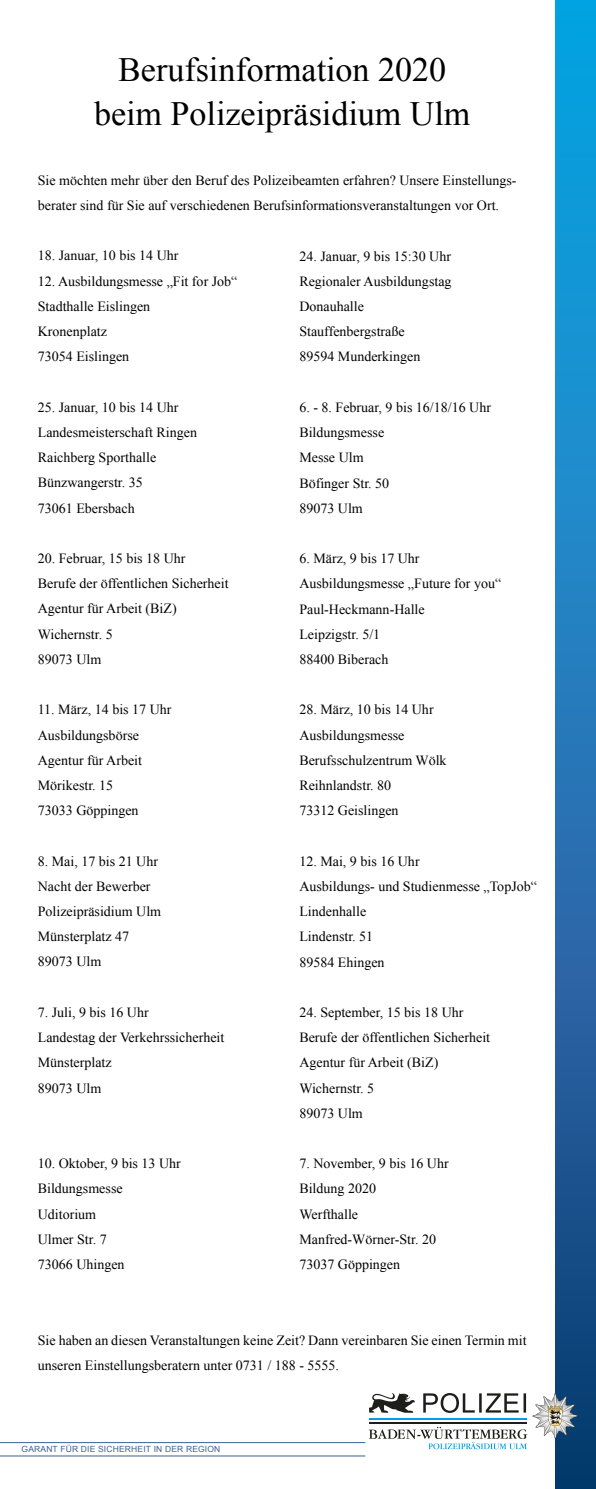
<style>
.page{position:relative;width:596px;height:1489px;background:#fff}
.page>*{position:absolute;margin:0;border:0;box-sizing:border-box;transform-origin:0 0}
.t1{font:34px/44.2px "Times New Roman";color:#000;text-align:center}
.t2{font:14px/25.2px "Times New Roman";color:#000}
.t3{font:8.5px "Arial";letter-spacing:.02em;color:#3e6095}
</style>
<div class="page">
<div style="left:555px;top:0;width:40px;height:485px;background:linear-gradient(to bottom,#00a3e1,#218ccc)"></div>
<div style="left:555px;top:485px;width:40px;height:496px;background:linear-gradient(to bottom,#218ccc,#2d64a6)"></div>
<div style="left:555px;top:980px;width:40px;height:508px;background:linear-gradient(to bottom,#2d64a6,#01396a)"></div>
<svg style="left:368px;top:1392px;width:216px;height:57px"></svg>
<hr style="left:0;top:1455px;width:365px;height:1px;background:#3e6095">
<hr style="left:0;top:1441px;width:365px;height:1px;background:#3e6095">
<h1 class="t1" style="left:94px;top:47px;width:377px">Berufsinformation 2020 beim Polizeipräsidium Ulm</h1>
<p class="t2" style="left:38px;top:167px;width:480px">Sie möchten mehr über den Beruf des Polizeibeamten erfahren? Unsere Einstellungs&shy;berater sind für Sie auf verschiedenen Berufsinformationsveranstaltungen vor Ort.</p>
<p class="t2" style="left:38px;top:243px;width:142px">18. Januar, 10 bis 14 Uhr</p>
<p class="t2" style="left:38px;top:268px;width:201px">12. Ausbildungsmesse „Fit for Job“<br>Stadthalle Eislingen<br>Kronenplatz<br>73054 Eislingen</p>
<p class="t2" style="left:38px;top:394px;width:161px">25. Januar, 10 bis 14 Uhr<br>Landesmeisterschaft Ringen<br>Raichberg Sporthalle<br>Bünzwangerstr. 35<br>73061 Ebersbach</p>
<p class="t2" style="left:299px;top:243px;width:154px">24. Januar, 9 bis 15:30 Uhr<br>Regionaler Ausbildungstag<br>Donauhalle<br>Stauffenbergstraße<br>89594 Munderkingen</p>
<p class="t2" style="left:299px;top:394px;width:193px">6. - 8. Februar, 9 bis 16/18/16 Uhr<br>Bildungsmesse<br>Messe Ulm<br>Böfinger Str. 50<br>89073 Ulm</p>
<p class="t2" style="left:38px;top:545px;width:192px">20. Februar, 15 bis 18 Uhr<br>Berufe der öffentlichen Sicherheit<br>Agentur für Arbeit (BiZ)<br>Wichernstr. 5<br>89073 Ulm</p>
<p class="t2" style="left:38px;top:696px;width:135px">11. März, 14 bis 17 Uhr<br>Ausbildungsbörse<br>Agentur für Arbeit<br>Mörikestr. 15<br>73033 Göppingen</p>
<p class="t2" style="left:38px;top:848px;width:125px">8. Mai, 17 bis 21 Uhr<br>Nacht der Bewerber<br>Polizeipräsidium Ulm<br>Münsterplatz 47<br>89073 Ulm</p>
<p class="t2" style="left:38px;top:999px;width:188px">7. Juli, 9 bis 16 Uhr<br>Landestag der Verkehrssicherheit<br>Münsterplatz<br>89073 Ulm</p>
<p class="t2" style="left:38px;top:1150px;width:144px">10. Oktober, 9 bis 13 Uhr<br>Bildungsmesse<br>Uditorium<br>Ulmer Str. 7<br>73066 Uhingen</p>
<p class="t2" style="left:299px;top:545px;width:203px">6. März, 9 bis 17 Uhr<br>Ausbildungsmesse „Future for you“<br>Paul-Heckmann-Halle<br>Leipzigstr. 5/1<br>88400 Biberach</p>
<p class="t2" style="left:299px;top:697px;width:149px">28. März, 10 bis 14 Uhr<br>Ausbildungsmesse<br>Berufsschulzentrum Wölk<br>Reihnlandstr. 80<br>73312 Geislingen</p>
<p class="t2" style="left:299px;top:848px;width:239px">12. Mai, 9 bis 16 Uhr<br>Ausbildungs- und Studienmesse „TopJob“<br>Lindenhalle<br>Lindenstr. 51<br>89584 Ehingen</p>
<p class="t2" style="left:299px;top:999px;width:192px">24. September, 15 bis 18 Uhr<br>Berufe der öffentlichen Sicherheit<br>Agentur für Arbeit (BiZ)<br>Wichernstr. 5<br>89073 Ulm</p>
<p class="t2" style="left:299px;top:1150px;width:151px">7. November, 9 bis 16 Uhr<br>Bildung 2020<br>Werfthalle<br>Manfred-Wörner-Str. 20<br>73037 Göppingen</p>
<p class="t2" style="left:38px;top:1326px;width:490px">Sie haben an diesen Veranstaltungen keine Zeit? Dann vereinbaren Sie einen Termin mit unseren Einstellungsberatern unter 0731 / 188 - 5555.</p>
<p class="t3" style="left:22px;top:1443px;width:200px">GARANT FÜR DIE SICHERHEIT IN DER REGION</p>
</div>
